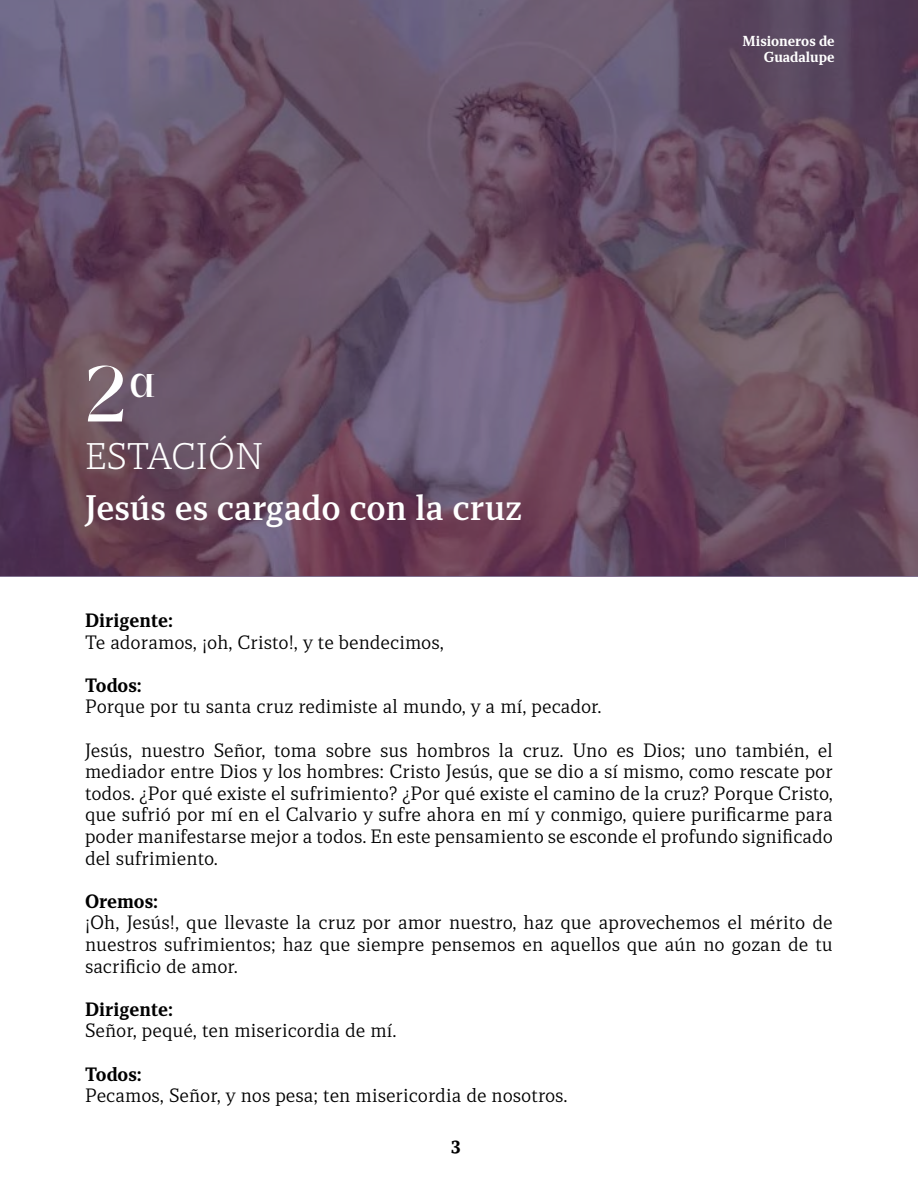
<style>
.page{position:relative;width:918px;height:1188px;background:#fff}
.page>*{position:absolute;margin:0;border:0;box-sizing:border-box;transform-origin:0 0}
.t1{font:75px "Mica Valo";color:#fff}
.t2{font:300 34.5px "Recia";color:#fff}
.t3{font:600 33px "Recia";color:#fff}
.t4{font:18px/21.6px "Recia";color:#000;text-align:justify}
.t5{font:700 18px "Recia";color:#000}
.t6{font:700 13.5px/16.2px "Recia";color:#fff;text-align:right}
</style>
<div class="page">
<svg style="left:0;top:0;width:918px;height:576px;background:#674e64"></svg>
<h1 class="t1" style="left:85px;top:347px;width:72px">2<sup>a</sup></h1>
<h2 class="t2" style="left:85px;top:434px;width:180px">ESTACIÓN</h2>
<h3 class="t3" style="left:85px;top:486px;width:438px">Jesús es cargado con la cruz</h3>
<p class="t6" style="left:743px;top:33px;width:94px">Misioneros de<br>Guadalupe</p>
<p class="t5" style="left:85px;top:608px;width:89px">Dirigente:</p>
<p class="t4" style="left:85px;top:631px;width:360px">Te adoramos, ¡oh, Cristo!, y te bendecimos,</p>
<p class="t5" style="left:85px;top:673px;width:58px">Todos:</p>
<p class="t4" style="left:85px;top:696px;width:518px">Porque por tu santa cruz redimiste al mundo, y a mí, pecador.</p>
<p class="t4" style="left:85px;top:739px;width:750px">Jesús, nuestro Señor, toma sobre sus hombros la cruz. Uno es Dios; uno también, el mediador entre Dios y los hombres: Cristo Jesús, que se dio a sí mismo, como rescate por todos. ¿Por qué existe el sufrimiento? ¿Por qué existe el camino de la cruz? Porque Cristo, que sufrió por mí en el Calvario y sufre ahora en mí y conmigo, quiere purificarme para poder manifestarse mejor a todos. En este pensamiento se esconde el profundo significado del sufrimiento.</p>
<p class="t5" style="left:85px;top:889px;width:75px">Oremos:</p>
<p class="t4" style="left:85px;top:912px;width:749px">¡Oh, Jesús!, que llevaste la cruz por amor nuestro, haz que aprovechemos el mérito de nuestros sufrimientos; haz que siempre pensemos en aquellos que aún no gozan de tu sacrificio de amor.</p>
<p class="t5" style="left:85px;top:997px;width:89px">Dirigente:</p>
<p class="t4" style="left:85px;top:1020px;width:313px">Señor, pequé, ten misericordia de mí.</p>
<p class="t5" style="left:85px;top:1062px;width:58px">Todos:</p>
<p class="t4" style="left:85px;top:1084px;width:484px">Pecamos, Señor, y nos pesa; ten misericordia de nosotros.</p>
<p class="t5" style="left:451px;top:1133px;width:11px">3</p>
</div>
